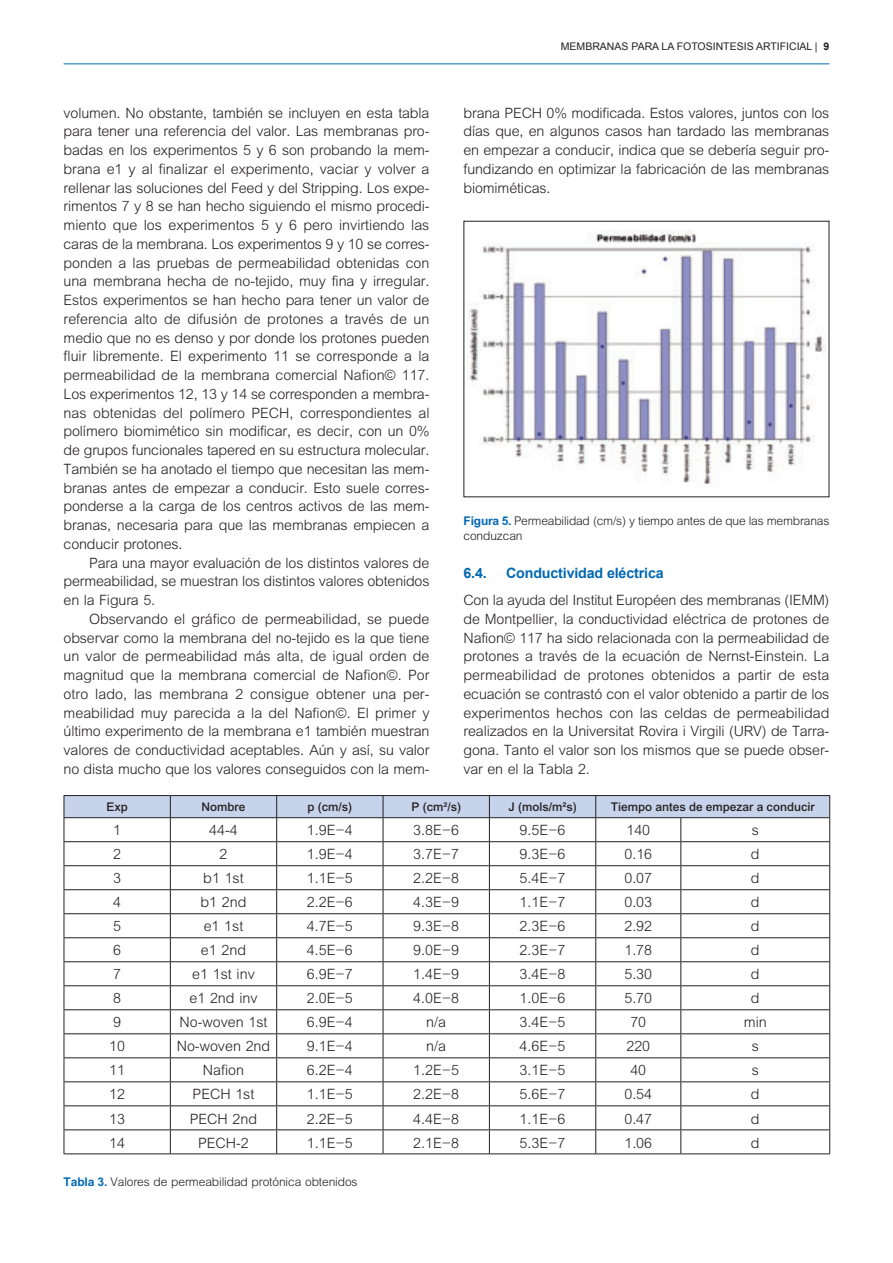
<style>
.page{position:relative;width:893px;height:1263px;background:#fff}
.page>*{position:absolute;margin:0;border:0;box-sizing:border-box;transform-origin:0 0}
.t1{font:300 14.25px/18.8px "M Arial";letter-spacing:-.01em;color:#231f20;text-align:justify}
.t2{font:700 14.25px "Arial";letter-spacing:-.01em;color:#0168b3}
.t3{font:300 12px/15px "M Arial";letter-spacing:-.01em;color:#231f20}
.t4{font:500 12px "Arial";color:#231f20}
.t5{font:10.5px "Arial";color:#231f20}
.s1{font-weight:700}
.s2{font-weight:700;color:#0168b3}
</style>
<div class="page">
<hr style="left:64px;top:63px;width:765px;height:1px;background:#0168b3">
<img style="left:467px;top:231px;width:358px;height:254px">
<hr style="left:64px;top:1154px;width:766px;height:1px;background:#231f20">
<hr style="left:64px;top:795px;width:106px;height:1px;background:#231f20">
<hr style="left:170px;top:795px;width:660px;height:1px;background:#231f20">
<svg style="left:64px;top:796px;width:766px;height:358px"></svg>
<hr style="left:64px;top:817px;width:766px;height:1px;background:#231f20">
<p class="t1" style="left:64px;top:104px;width:367px">volumen. No obstante, también se incluyen en esta tabla para tener una referencia del valor. Las membranas pro&shy;badas en los experimentos 5 y 6 son probando la mem&shy;brana e1 y al finalizar el experimento, vaciar y volver a rellenar las soluciones del Feed y del Stripping. Los expe&shy;rimentos 7 y 8 se han hecho siguiendo el mismo procedi&shy;miento que los experimentos 5 y 6 pero invirtiendo las caras de la membrana. Los experimentos 9 y 10 se corres&shy;ponden a las pruebas de permeabilidad obtenidas con una membrana hecha de no-tejido, muy fina y irregular.<br>Estos experimentos se han hecho para tener un valor de referencia alto de difusión de protones a través de un medio que no es denso y por donde los protones pueden fluir libremente. El experimento 11 se corresponde a la permeabilidad de la membrana comercial Nafion© 117.<br>Los experimentos 12, 13 y 14 se corresponden a membra&shy;nas obtenidas del polímero PECH, correspondientes al polímero biomimético sin modificar, es decir, con un 0% de grupos funcionales tapered en su estructura molecular.<br>También se ha anotado el tiempo que necesitan las mem&shy;branas antes de empezar a conducir. Esto suele corres&shy;ponderse a la carga de los centros activos de las mem&shy;branas, necesaria para que las membranas empiecen a conducir protones.</p>
<p class="t1" style="left:64px;top:554px;width:367px;text-indent:26px">Para una mayor evaluación de los distintos valores de permeabilidad, se muestran los distintos valores obtenidos en la Figura 5.</p>
<p class="t1" style="left:64px;top:611px;width:367px;text-indent:26px">Observando el gráfico de permeabilidad, se puede observar como la membrana del no-tejido es la que tiene un valor de permeabilidad más alta, de igual orden de magnitud que la membrana comercial de Nafion©. Por otro lado, las membrana 2 consigue obtener una per&shy;meabilidad muy parecida a la del Nafion©. El primer y último experimento de la membrana e1 también muestran valores de conductividad aceptables. Aún y así, su valor no dista mucho que los valores conseguidos con la mem-</p>
<p class="t5" style="left:561px;top:41px;width:270px">MEMBRANAS PARA LA FOTOSINTESIS ARTIFICIAL | <span class="s1">9</span></p>
<p class="t1" style="left:463px;top:104px;width:367px">brana PECH 0% modificada. Estos valores, juntos con los días que, en algunos casos han tardado las membranas en empezar a conducir, indica que se debería seguir pro&shy;fundizando en optimizar la fabricación de las membranas biomiméticas.</p>
<p class="t3" style="left:463px;top:514px;width:367px"><span class="s2">Figura 5.</span> Permeabilidad (cm/s) y tiempo antes de que las membranas conduzcan</p>
<p class="t2" style="left:463px;top:565px;width:25px">6.4.</p>
<p class="t2" style="left:506px;top:565px;width:159px">Conductividad eléctrica</p>
<p class="t1" style="left:463px;top:592px;width:367px">Con la ayuda del Institut Européen des membranas (IEMM) de Montpellier, la conductividad eléctrica de protones de Nafion© 117 ha sido relacionada con la permeabilidad de protones a través de la ecuación de Nernst-Einstein. La permeabilidad de protones obtenidos a partir de esta ecuación se contrastó con el valor obtenido a partir de los experimentos hechos con las celdas de permeabilidad realizados en la Universitat Rovira i Virgili (URV) de Tarra&shy;gona. Tanto el valor son los mismos que se puede obser&shy;var en el la Tabla 2.</p>
<p class="t4" style="left:106px;top:803px;width:23px">Exp</p>
<p class="t4" style="left:202px;top:803px;width:45px">Nombre</p>
<p class="t4" style="left:307px;top:803px;width:46px">p (cm/s)</p>
<p class="t4" style="left:411px;top:803px;width:51px">P (cm²/s)</p>
<p class="t4" style="left:508px;top:803px;width:70px">J (mols/m²s)</p>
<p class="t4" style="left:611px;top:803px;width:205px">Tiempo antes de empezar a conducir</p>
<p class="t1" style="left:113px;top:822px;width:9px">1</p>
<p class="t1" style="left:209px;top:822px;width:30px">44-4</p>
<p class="t1" style="left:307px;top:822px;width:47px">1.9E−4</p>
<p class="t1" style="left:413px;top:822px;width:47px">3.8E−6</p>
<p class="t1" style="left:519px;top:822px;width:47px">9.5E−6</p>
<p class="t1" style="left:626px;top:822px;width:25px">140</p>
<p class="t1" style="left:751px;top:822px;width:9px">s</p>
<p class="t1" style="left:113px;top:846px;width:9px">2</p>
<p class="t1" style="left:219px;top:846px;width:9px">2</p>
<p class="t1" style="left:307px;top:846px;width:47px">1.9E−4</p>
<p class="t1" style="left:413px;top:846px;width:47px">3.7E−7</p>
<p class="t1" style="left:519px;top:846px;width:47px">9.3E−6</p>
<p class="t1" style="left:624px;top:846px;width:29px">0.16</p>
<p class="t1" style="left:751px;top:846px;width:10px">d</p>
<p class="t1" style="left:113px;top:870px;width:9px">3</p>
<p class="t1" style="left:203px;top:870px;width:42px">b1 1st</p>
<p class="t1" style="left:307px;top:870px;width:47px">1.1E−5</p>
<p class="t1" style="left:413px;top:870px;width:47px">2.2E−8</p>
<p class="t1" style="left:519px;top:870px;width:47px">5.4E−7</p>
<p class="t1" style="left:624px;top:870px;width:29px">0.07</p>
<p class="t1" style="left:751px;top:870px;width:10px">d</p>
<p class="t1" style="left:113px;top:894px;width:9px">4</p>
<p class="t1" style="left:200px;top:894px;width:47px">b1 2nd</p>
<p class="t1" style="left:307px;top:894px;width:47px">2.2E−6</p>
<p class="t1" style="left:413px;top:894px;width:47px">4.3E−9</p>
<p class="t1" style="left:519px;top:894px;width:47px">1.1E−7</p>
<p class="t1" style="left:624px;top:894px;width:29px">0.03</p>
<p class="t1" style="left:751px;top:894px;width:10px">d</p>
<p class="t1" style="left:113px;top:918px;width:9px">5</p>
<p class="t1" style="left:204px;top:918px;width:41px">e1 1st</p>
<p class="t1" style="left:307px;top:918px;width:47px">4.7E−5</p>
<p class="t1" style="left:413px;top:918px;width:47px">9.3E−8</p>
<p class="t1" style="left:519px;top:918px;width:47px">2.3E−6</p>
<p class="t1" style="left:624px;top:918px;width:29px">2.92</p>
<p class="t1" style="left:751px;top:918px;width:10px">d</p>
<p class="t1" style="left:113px;top:942px;width:9px">6</p>
<p class="t1" style="left:201px;top:942px;width:47px">e1 2nd</p>
<p class="t1" style="left:307px;top:942px;width:47px">4.5E−6</p>
<p class="t1" style="left:413px;top:942px;width:47px">9.0E−9</p>
<p class="t1" style="left:519px;top:942px;width:47px">2.3E−7</p>
<p class="t1" style="left:624px;top:942px;width:29px">1.78</p>
<p class="t1" style="left:751px;top:942px;width:10px">d</p>
<p class="t1" style="left:113px;top:966px;width:9px">7</p>
<p class="t1" style="left:192px;top:966px;width:64px">e1 1st inv</p>
<p class="t1" style="left:307px;top:966px;width:47px">6.9E−7</p>
<p class="t1" style="left:413px;top:966px;width:47px">1.4E−9</p>
<p class="t1" style="left:519px;top:966px;width:47px">3.4E−8</p>
<p class="t1" style="left:624px;top:966px;width:29px">5.30</p>
<p class="t1" style="left:751px;top:966px;width:10px">d</p>
<p class="t1" style="left:113px;top:990px;width:9px">8</p>
<p class="t1" style="left:189px;top:990px;width:70px">e1 2nd inv</p>
<p class="t1" style="left:307px;top:990px;width:47px">2.0E−5</p>
<p class="t1" style="left:413px;top:990px;width:47px">4.0E−8</p>
<p class="t1" style="left:519px;top:990px;width:47px">1.0E−6</p>
<p class="t1" style="left:624px;top:990px;width:29px">5.70</p>
<p class="t1" style="left:751px;top:990px;width:10px">d</p>
<p class="t1" style="left:113px;top:1014px;width:9px">9</p>
<p class="t1" style="left:179px;top:1014px;width:89px">No-woven 1st</p>
<p class="t1" style="left:307px;top:1014px;width:47px">6.9E−4</p>
<p class="t1" style="left:426px;top:1014px;width:21px">n/a</p>
<p class="t1" style="left:519px;top:1014px;width:47px">3.4E−5</p>
<p class="t1" style="left:630px;top:1014px;width:17px">70</p>
<p class="t1" style="left:743px;top:1014px;width:24px">min</p>
<p class="t1" style="left:109px;top:1038px;width:17px">10</p>
<p class="t1" style="left:177px;top:1038px;width:95px">No-woven 2nd</p>
<p class="t1" style="left:307px;top:1038px;width:47px">9.1E−4</p>
<p class="t1" style="left:426px;top:1038px;width:21px">n/a</p>
<p class="t1" style="left:519px;top:1038px;width:47px">4.6E−5</p>
<p class="t1" style="left:626px;top:1038px;width:25px">220</p>
<p class="t1" style="left:751px;top:1038px;width:9px">s</p>
<p class="t1" style="left:109px;top:1062px;width:17px">11</p>
<p class="t1" style="left:203px;top:1062px;width:43px">Nafion</p>
<p class="t1" style="left:307px;top:1062px;width:47px">6.2E−4</p>
<p class="t1" style="left:413px;top:1062px;width:47px">1.2E−5</p>
<p class="t1" style="left:519px;top:1062px;width:47px">3.1E−5</p>
<p class="t1" style="left:630px;top:1062px;width:17px">40</p>
<p class="t1" style="left:751px;top:1062px;width:9px">s</p>
<p class="t1" style="left:109px;top:1086px;width:17px">12</p>
<p class="t1" style="left:193px;top:1086px;width:63px">PECH 1st</p>
<p class="t1" style="left:307px;top:1086px;width:47px">1.1E−5</p>
<p class="t1" style="left:413px;top:1086px;width:47px">2.2E−8</p>
<p class="t1" style="left:519px;top:1086px;width:47px">5.6E−7</p>
<p class="t1" style="left:624px;top:1086px;width:29px">0.54</p>
<p class="t1" style="left:751px;top:1086px;width:10px">d</p>
<p class="t1" style="left:109px;top:1110px;width:17px">13</p>
<p class="t1" style="left:190px;top:1110px;width:69px">PECH 2nd</p>
<p class="t1" style="left:307px;top:1110px;width:47px">2.2E−5</p>
<p class="t1" style="left:413px;top:1110px;width:47px">4.4E−8</p>
<p class="t1" style="left:519px;top:1110px;width:47px">1.1E−6</p>
<p class="t1" style="left:624px;top:1110px;width:29px">0.47</p>
<p class="t1" style="left:751px;top:1110px;width:10px">d</p>
<p class="t1" style="left:109px;top:1134px;width:17px">14</p>
<p class="t1" style="left:198px;top:1134px;width:52px">PECH-2</p>
<p class="t1" style="left:307px;top:1134px;width:47px">1.1E−5</p>
<p class="t1" style="left:413px;top:1134px;width:47px">2.1E−8</p>
<p class="t1" style="left:519px;top:1134px;width:47px">5.3E−7</p>
<p class="t1" style="left:624px;top:1134px;width:29px">1.06</p>
<p class="t1" style="left:751px;top:1134px;width:10px">d</p>
<p class="t3" style="left:64px;top:1176px;width:295px"><span class="s2">Tabla 3.</span> Valores de permeabilidad protónica obtenidos</p>
</div>
